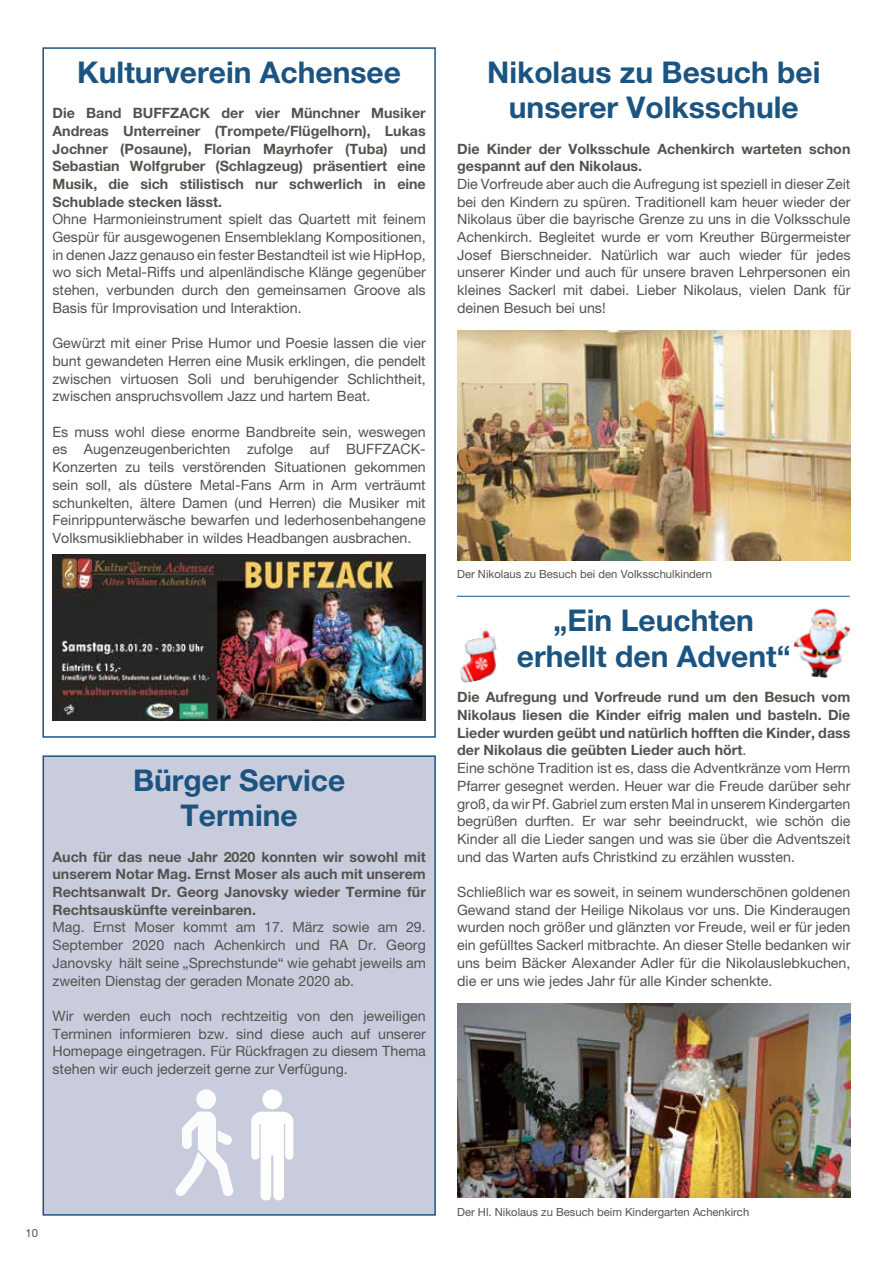
<style>
.page{position:relative;width:893px;height:1263px;background:#fff}
.page>*{position:absolute;margin:0;border:0;box-sizing:border-box;transform-origin:0 0}
.t1{font:700 30px/35.4px "Helvetica Neue LT Pro";color:#1b5481;text-align:center}
.t2{font:14.25px/17.7px "Helvetica Neue LT Pro";color:#55524e;text-align:justify}
.t3{font:700 14.25px/17.7px "Helvetica Neue LT Pro";color:#55524e;text-align:justify}
.t4{font:11.25px "Helvetica Neue LT Pro";color:#55524e}
.s1{font-weight:700}
</style>
<div class="page">
<hr style="left:457px;top:596px;width:393px;height:1px;background:#1b5481">
<div style="left:42px;top:47px;width:394px;height:691px;border:2px solid #1b5481"></div>
<img style="left:52px;top:554px;width:374px;height:166px">
<img style="left:457px;top:331px;width:393px;height:230px">
<img style="left:457px;top:1003px;width:393px;height:195px">
<div style="left:43px;top:756px;width:392px;height:459px;background:#c8ccdd"></div>
<div style="left:43px;top:755px;width:393px;height:461px;border:2px solid #1b5481"></div>
<img style="left:793px;top:608px;width:58px;height:70px">
<img style="left:460px;top:630px;width:37px;height:53px">
<div style="left:262px;top:1089px;width:20px;height:20px;background:#fff;border-radius:50%"></div>
<svg style="left:251px;top:1112px;width:42px;height:88px"></svg>
<div style="left:196px;top:1089px;width:20px;height:20px;background:#fcfcfc;border-radius:50%"></div>
<svg style="left:175px;top:1111px;width:59px;height:85px"></svg>
<h1 class="t1" style="left:77px;top:54px;width:325px">Kulturverein Achensee</h1>
<p class="t3" style="left:52px;top:104px;width:375px">Die Band BUFFZACK der vier Münchner Musiker Andreas Unterreiner (Trompete/Flügelhorn), Lukas Jochner (Posaune), Florian Mayrhofer (Tuba) und Sebastian Wolfgruber (Schlagzeug) präsentiert eine Musik, die sich stilistisch nur schwerlich in eine Schublade stecken lässt.</p>
<p class="t2" style="left:52px;top:210px;width:375px">Ohne Harmonieinstrument spielt das Quartett mit feinem Gespür für ausgewogenen Ensembleklang Kompositionen, in denen Jazz genauso ein fester Bestandteil ist wie HipHop, wo sich Metal-Riffs und alpenländische Klänge gegenüber stehen, verbunden durch den gemeinsamen Groove als Basis für Improvisation und Interaktion.</p>
<p class="t2" style="left:52px;top:334px;width:375px">Gewürzt mit einer Prise Humor und Poesie lassen die vier bunt gewandeten Herren eine Musik erklingen, die pendelt zwischen virtuosen Soli und beruhigender Schlichtheit, zwischen anspruchsvollem Jazz und hartem Beat.</p>
<p class="t2" style="left:52px;top:423px;width:375px">Es muss wohl diese enorme Bandbreite sein, weswegen es Augenzeugenberichten zufolge auf BUFFZACK-Konzerten zu teils verstörenden Situationen gekommen sein soll, als düstere Metal-Fans Arm in Arm verträumt schunkelten, ältere Damen (und Herren) die Musiker mit Feinrippunterwäsche bewarfen und lederhosenbehangene Volksmusikliebhaber in wildes Headbangen ausbrachen.</p>
<h1 class="t1" style="left:133px;top:762px;width:214px">Bürger Service<br>Termine</h1>
<p class="t3" style="left:53px;top:847px;width:375px">Auch für das neue Jahr 2020 konnten wir sowohl mit unserem Notar Mag. Ernst Moser als auch mit unserem Rechtsanwalt Dr. Georg Janovsky wieder Termine für Rechtsauskünfte vereinbaren.</p>
<p class="t2" style="left:53px;top:918px;width:375px">Mag. Ernst Moser kommt am 17. März sowie am 29.<br>September 2020 nach Achenkirch und RA Dr. Georg Janovsky hält seine „Sprechstunde“ wie gehabt jeweils am zweiten Dienstag der geraden Monate 2020 ab.</p>
<p class="t2" style="left:53px;top:1007px;width:375px">Wir werden euch noch rechtzeitig von den jeweiligen Terminen informieren bzw. sind diese auch auf unserer Homepage eingetragen. Für Rückfragen zu diesem Thema stehen wir euch jederzeit gerne zur Verfügung.</p>
<h1 class="t1" style="left:487px;top:54px;width:335px">Nikolaus zu Besuch bei unserer Volksschule</h1>
<p class="t3" style="left:457px;top:139px;width:395px">Die Kinder der Volksschule Achenkirch warteten schon gespannt auf den Nikolaus.</p>
<p class="t2" style="left:457px;top:175px;width:395px">Die Vorfreude aber auch die Aufregung ist speziell in dieser Zeit bei den Kindern zu spüren. Traditionell kam heuer wieder der Nikolaus über die bayrische Grenze zu uns in die Volksschule Achenkirch. Begleitet wurde er vom Kreuther Bürgermeister Josef Bierschneider. Natürlich war auch wieder für jedes unserer Kinder und auch für unsere braven Lehrpersonen ein kleines Sackerl mit dabei. Lieber Nikolaus, vielen Dank für deinen Besuch bei uns!</p>
<p class="t4" style="left:457px;top:568px;width:256px">Der Nikolaus zu Besuch bei den Volksschulkindern</p>
<h1 class="t1" style="left:517px;top:602px;width:275px">„Ein Leuchten erhellt den Advent“</h1>
<p class="t2" style="left:457px;top:688px;width:395px;text-align:left"><span class="s1">Die Aufregung und Vorfreude rund um den Besuch vom Nikolaus liesen die Kinder eifrig malen und basteln. Die Lieder wurden geübt und natürlich hofften die Kinder, dass der Nikolaus die geübten Lieder auch hört</span>.<br>Eine schöne Tradition ist es, dass die Adventkränze vom Herrn Pfarrer gesegnet werden. Heuer war die Freude darüber sehr groß, da wir Pf. Gabriel zum ersten Mal in unserem Kindergarten begrüßen durften. Er war sehr beeindruckt, wie schön die Kinder all die Lieder sangen und was sie über die Adventszeit und das Warten aufs Christkind zu erzählen wussten.</p>
<p class="t2" style="left:457px;top:883px;width:395px">Schließlich war es soweit, in seinem wunderschönen goldenen Gewand stand der Heilige Nikolaus vor uns. Die Kinderaugen wurden noch größer und glänzten vor Freude, weil er für jeden ein gefülltes Sackerl mitbrachte. An dieser Stelle bedanken wir uns beim Bäcker Alexander Adler für die Nikolauslebkuchen, die er uns wie jedes Jahr für alle Kinder schenkte.</p>
<p class="t4" style="left:26px;top:1227px;width:14px">10</p>
<p class="t4" style="left:457px;top:1205px;width:294px">Der Hl. Nikolaus zu Besuch beim Kindergarten Achenkirch</p>
</div>
